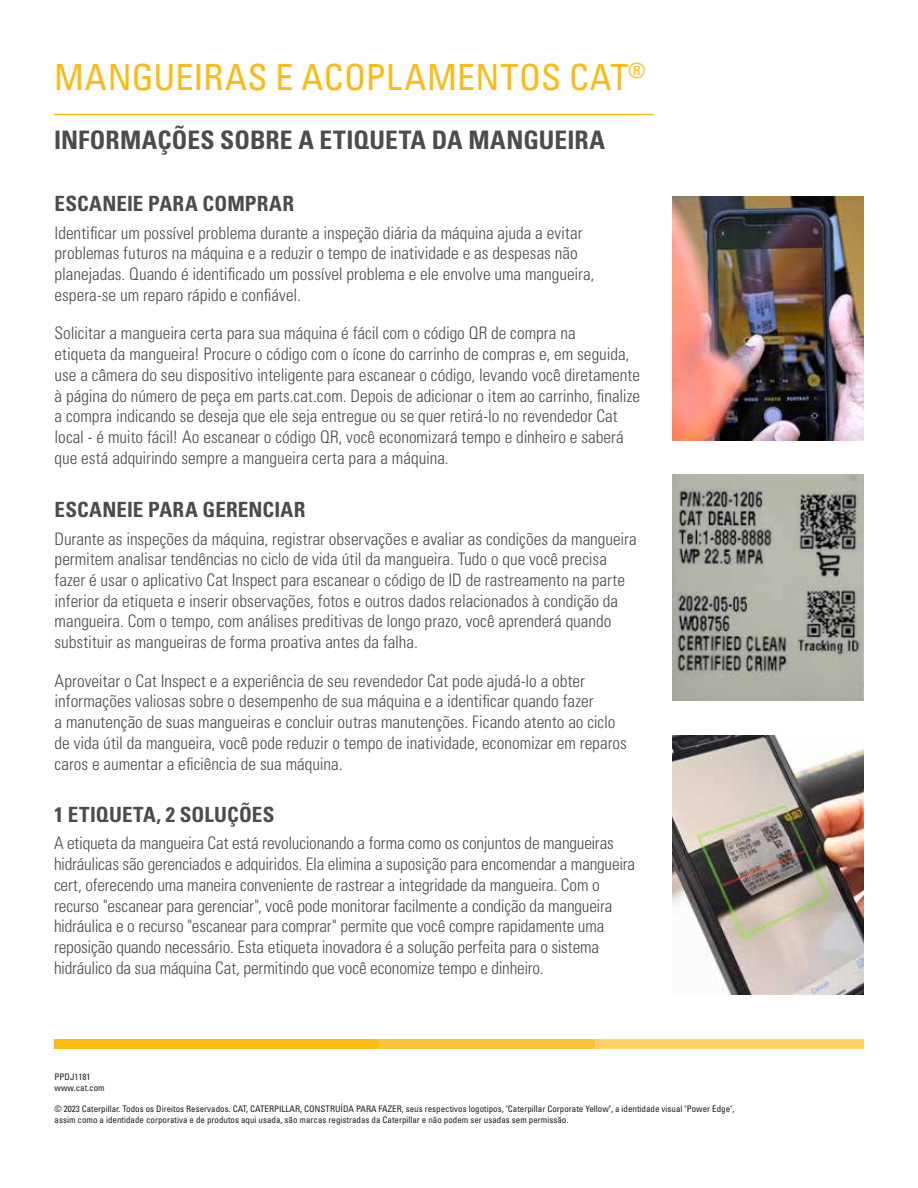
<style>
.page{position:relative;width:918px;height:1188px;background:#fff}
.page>*{position:absolute;margin:0;border:0;box-sizing:border-box;transform-origin:0 0}
.t1{font:condensed 36px "Univers LT Std";letter-spacing:.01em;color:#fcba13}
.t2{font:700 condensed 25.5px "Univers LT Std";letter-spacing:.005em;color:#4b4c4d}
.t3{font:700 condensed 21px "Univers LT Std";letter-spacing:.01em;color:#4b4c4d}
.t4{font:300 condensed 17.25px/20.7px "Univers LT Std";color:#4b4c4d}
.t5{font:condensed 9px/10.8px "Univers LT Std";color:#231f20}
</style>
<div class="page">
<hr style="left:54px;top:114px;width:599px;height:1px;background:#fcba13">
<img style="left:673px;top:197px;width:191px;height:244px">
<div style="left:54px;top:1039px;width:324px;height:10px;background:#fcba13"></div>
<div style="left:378px;top:1039px;width:217px;height:10px;background:#fcc437"></div>
<div style="left:595px;top:1039px;width:269px;height:10px;background:#fdd266"></div>
<img style="left:673px;top:735px;width:191px;height:259px">
<img style="left:673px;top:475px;width:191px;height:226px">
<h1 class="t1" style="left:54px;top:54px;width:593px">MANGUEIRAS E ACOPLAMENTOS CAT<sup>®</sup></h1>
<h2 class="t2" style="left:54px;top:124px;width:553px">INFORMAÇÕES SOBRE A ETIQUETA DA MANGUEIRA</h2>
<p class="t3" style="left:55px;top:191px;width:241px">ESCANEIE PARA COMPRAR</p>
<p class="t4" style="left:55px;top:222px;width:541px">Identificar um possível problema durante a inspeção diária da máquina ajuda a evitar problemas futuros na máquina e a reduzir o tempo de inatividade e as despesas não planejadas. Quando é identificado um possível problema e ele envolve uma mangueira, espera-se um reparo rápido e confiável.</p>
<p class="t4" style="left:55px;top:323px;width:587px">Solicitar a mangueira certa para sua máquina é fácil com o código QR de compra na<br>etiqueta da mangueira! Procure o código com o ícone do carrinho de compras e, em seguida, use a câmera do seu dispositivo inteligente para escanear o código, levando você diretamente à página do número de peça em parts.cat.com. Depois de adicionar o item ao carrinho, finalize a compra indicando se deseja que ele seja entregue ou se quer retirá-lo no revendedor Cat local - é muito fácil! Ao escanear o código QR, você economizará tempo e dinheiro e saberá que está adquirindo sempre a mangueira certa para a máquina.</p>
<p class="t3" style="left:55px;top:497px;width:252px">ESCANEIE PARA GERENCIAR</p>
<p class="t4" style="left:55px;top:528px;width:584px">Durante as inspeções da máquina, registrar observações e avaliar as condições da mangueira permitem analisar tendências no ciclo de vida útil da mangueira. Tudo o que você precisa fazer é usar o aplicativo Cat Inspect para escanear o código de ID de rastreamento na parte inferior da etiqueta e inserir observações, fotos e outros dados relacionados à condição da mangueira. Com o tempo, com análises preditivas de longo prazo, você aprenderá quando substituir as mangueiras de forma proativa antes da falha.</p>
<p class="t4" style="left:55px;top:670px;width:574px">Aproveitar o Cat Inspect e a experiência de seu revendedor Cat pode ajudá-lo a obter informações valiosas sobre o desempenho de sua máquina e a identificar quando fazer<br>a manutenção de suas mangueiras e concluir outras manutenções. Ficando atento ao ciclo de vida útil da mangueira, você pode reduzir o tempo de inatividade, economizar em reparos caros e aumentar a eficiência de sua máquina.</p>
<p class="t3" style="left:54px;top:802px;width:222px">1 ETIQUETA, 2 SOLUÇÕES</p>
<p class="t4" style="left:54px;top:833px;width:583px">A etiqueta da mangueira Cat está revolucionando a forma como os conjuntos de mangueiras hidráulicas são gerenciados e adquiridos. Ela elimina a suposição para encomendar a mangueira cert, oferecendo uma maneira conveniente de rastrear a integridade da mangueira. Com o recurso "escanear para gerenciar", você pode monitorar facilmente a condição da mangueira hidráulica e o recurso "escanear para comprar" permite que você compre rapidamente uma reposição quando necessário. Esta etiqueta inovadora é a solução perfeita para o sistema hidráulico da sua máquina Cat, permitindo que você economize tempo e dinheiro.</p>
<p class="t5" style="left:55px;top:1071px;width:52px">PPDJ1181 www.cat.com</p>
<p class="t5" style="left:55px;top:1103px;width:681px">© 2023 Caterpillar. Todos os Direitos Reservados. CAT, CATERPILLAR, CONSTRUÍDA PARA FAZER, seus respectivos logotipos, "Caterpillar Corporate Yellow", a identidade visual "Power Edge", assim como a identidade corporativa e de produtos aqui usada, são marcas registradas da Caterpillar e não podem ser usadas sem permissão.</p>
</div>
